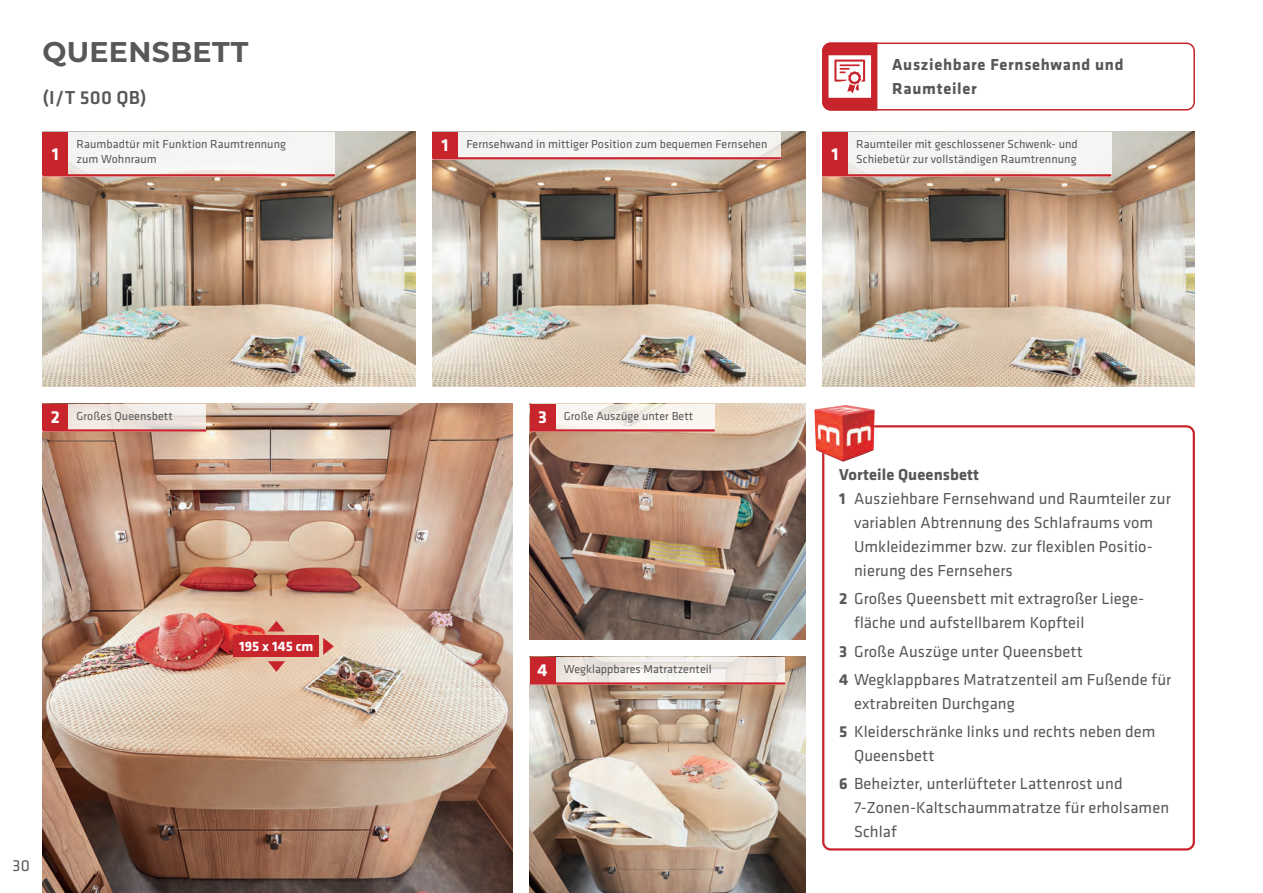
<style>
.page{position:relative;width:1263px;height:893px;background:#fff}
.page>*{position:absolute;margin:0;border:0;box-sizing:border-box;transform-origin:0 0}
.Klavika_Headline_24p{font:700 28.5px "Montserrat";letter-spacing:.015em;color:#57585a}
.Klavika_Headline_24p-2{font:500 19.5px "Klavika Basic";color:#57585a}
.Klavika_Headline_24p-3{font:700 18px "Klavika Basic";color:#fff}
.Klavika_Copy_Bold_11{font:16.5px/24px "Klavika Basic";letter-spacing:.005em;color:#57585a}
.Klavika_Headline_24p-4{font:700 16.5px/24px "Klavika Basic";letter-spacing:.04em;color:#57585a}
.Klavika_Copy_Bold_11-2{font:700 16.5px "Klavika Basic";letter-spacing:.005em;color:#57585a}
.t1{font:700 14.25px "Klavika Basic";color:#fff}
.Klavika_BU_8pt_ZAB12{font:12px/15px "Klavika Basic";letter-spacing:.005em;color:#57585a}
.s1{font-weight:700}
</style>
<div class="page">
<img style="left:530px;top:404px;width:275px;height:236px">
<img style="left:530px;top:657px;width:275px;height:236px">
<img style="left:43px;top:132px;width:372px;height:255px">
<div style="left:822px;top:43px;width:373px;height:68px;border:2px solid #c8242b;border-radius:8px"></div>
<svg style="left:822px;top:43px;width:55px;height:68px"></svg>
<img style="left:43px;top:404px;width:470px;height:489px">
<div style="left:822px;top:425px;width:373px;height:425px;border:2px solid #c8242b;border-radius:7px"></div>
<img style="left:814px;top:405px;width:64px;height:58px">
<img style="left:432px;top:132px;width:373px;height:255px">
<img style="left:822px;top:132px;width:373px;height:255px">
<div style="left:234px;top:636px;width:85px;height:21px;background:#c8242b"></div>
<svg style="left:219px;top:638px;width:11px;height:17px"></svg>
<svg style="left:323px;top:638px;width:11px;height:17px"></svg>
<svg style="left:268px;top:621px;width:17px;height:10px"></svg>
<svg style="left:268px;top:661px;width:17px;height:11px"></svg>
<svg style="left:68px;top:404px;width:138px;height:25px;background:#eee5e0"></svg>
<hr style="left:43px;top:429px;width:163px;height:3px;background:#c8242b">
<div style="left:43px;top:404px;width:25px;height:25px;background:#c8242b"></div>
<svg style="left:555px;top:404px;width:160px;height:25px;fill:#faf5f0"></svg>
<hr style="left:530px;top:429px;width:185px;height:3px;background:#c8242b">
<div style="left:530px;top:404px;width:25px;height:25px;background:#c8242b"></div>
<div style="left:432px;top:132px;width:349px;height:27px;background:#f4f4f2"></div>
<hr style="left:432px;top:157px;width:349px;height:2px;background:#c8242b">
<div style="left:432px;top:132px;width:26px;height:25px;background:#c8242b"></div>
<svg style="left:555px;top:657px;width:230px;height:25px;fill:#f0e9e2"></svg>
<hr style="left:530px;top:682px;width:255px;height:3px;background:#c8242b">
<div style="left:530px;top:657px;width:25px;height:25px;background:#c8242b"></div>
<div style="left:822px;top:132px;width:289px;height:44px;background:#f5f5f3"></div>
<hr style="left:822px;top:174px;width:289px;height:2px;background:#c8242b">
<div style="left:822px;top:132px;width:26px;height:42px;background:#c8242b"></div>
<div style="left:43px;top:132px;width:292px;height:44px;background:#f5f5f3"></div>
<hr style="left:43px;top:174px;width:292px;height:2px;background:#c8242b">
<div style="left:43px;top:132px;width:25px;height:42px;background:#c8242b"></div>
<p class="Klavika_Headline_24p" style="left:43px;top:32px;width:208px">QUEENSBETT</p>
<p class="Klavika_Headline_24p-2" style="left:43px;top:84px;width:106px">(I/T 500 QB)</p>
<p class="Klavika_Headline_24p-3" style="left:442px;top:132px;width:9px">1</p>
<p class="Klavika_BU_8pt_ZAB12" style="left:77px;top:136px;width:211px">Raumbadtür mit Funktion Raumtrennung zum Wohnraum</p>
<p class="Klavika_BU_8pt_ZAB12" style="left:466px;top:136px;width:303px">Fernsehwand in mittiger Position zum bequemen Fernsehen</p>
<p class="Klavika_Headline_24p-3" style="left:52px;top:141px;width:9px">1</p>
<p class="Klavika_Headline_24p-3" style="left:831px;top:141px;width:9px">1</p>
<p class="Klavika_Headline_24p-4" style="left:892px;top:52px;width:233px">Ausziehbare Fernsehwand und<br>Raumteiler</p>
<p class="Klavika_BU_8pt_ZAB12" style="left:856px;top:136px;width:223px">Raumteiler mit geschlossener Schwenk- und<br>Schiebetür zur vollständigen Raumtrennung</p>
<p class="Klavika_Headline_24p-3" style="left:51px;top:404px;width:11px">2</p>
<p class="Klavika_Headline_24p-3" style="left:538px;top:404px;width:10px">3</p>
<p class="Klavika_BU_8pt_ZAB12" style="left:77px;top:409px;width:98px">Großes Queensbett</p>
<p class="Klavika_BU_8pt_ZAB12" style="left:564px;top:409px;width:131px">Große Auszüge unter Bett</p>
<p class="Klavika_Copy_Bold_11" style="left:13px;top:853px;width:19px">30</p>
<p class="t1" style="left:239px;top:636px;width:76px">195 x 145 cm</p>
<p class="Klavika_Headline_24p-3" style="left:537px;top:657px;width:12px">4</p>
<p class="Klavika_BU_8pt_ZAB12" style="left:564px;top:662px;width:150px">Wegklappbares Matratzenteil</p>
<p class="Klavika_Copy_Bold_11-2" style="left:839px;top:463px;width:142px">Vorteile Queensbett</p>
<p class="Klavika_Copy_Bold_11" style="left:839px;top:486px;width:333px"><span class="s1">1</span> Ausziehbare Fernsehwand und Raumteiler zur</p>
<p class="Klavika_Copy_Bold_11" style="left:854px;top:510px;width:301px">variablen Abtrennung des Schlafraums vom</p>
<p class="Klavika_Copy_Bold_11" style="left:854px;top:534px;width:300px">Umkleidezimmer bzw. zur flexiblen Positio-</p>
<p class="Klavika_Copy_Bold_11" style="left:854px;top:558px;width:160px">nierung des Fernsehers</p>
<p class="Klavika_Copy_Bold_11" style="left:854px;top:586px;width:292px;text-indent:-15px"><span class="s1">2</span> Großes Queensbett mit extragroßer Liege&shy;fläche und aufstellbarem Kopfteil</p>
<p class="Klavika_Copy_Bold_11" style="left:839px;top:639px;width:245px"><span class="s1">3</span> Große Auszüge unter Queensbett</p>
<p class="Klavika_Copy_Bold_11" style="left:854px;top:667px;width:319px;text-indent:-15px"><span class="s1">4</span> Wegklappbares Matratzenteil am Fußende für extrabreiten Durchgang</p>
<p class="Klavika_Copy_Bold_11" style="left:854px;top:719px;width:303px;text-indent:-15px"><span class="s1">5</span> Kleiderschränke links und rechts neben dem<br>Queensbett</p>
<p class="Klavika_Copy_Bold_11" style="left:854px;top:771px;width:317px;text-indent:-15px"><span class="s1">6</span> Beheizter, unterlüfteter Lattenrost und<br>7-Zonen-Kaltschaummatratze für erholsamen<br>Schlaf</p>
</div>
